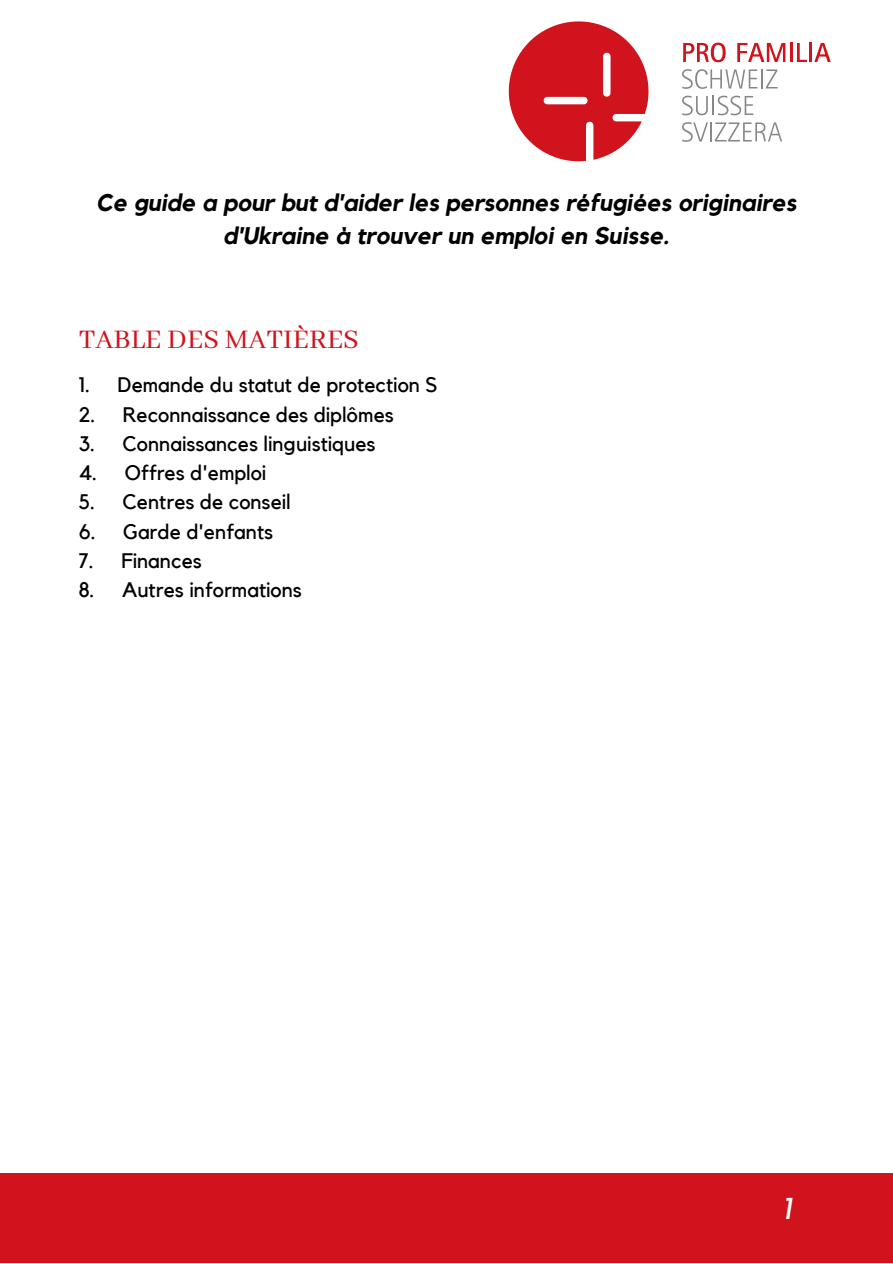
<style>
.page{position:relative;width:893px;height:1264px;background:#fff}
.page>*{position:absolute;margin:0;border:0;box-sizing:border-box;transform-origin:0 0}
.t1{font:30px "Abhaya Libre";color:#d0131c}
.t2{font:italic 30px "Kollektif";color:#fff}
.t3{font:italic 700 24px/32.5px "Kollektif";color:#000;text-align:center}
.t4{font:21px "Kollektif";color:#000}
</style>
<div class="page">
<div style="left:0;top:1173px;width:892px;height:89px;background:#d0131c"></div>
<svg style="left:683px;top:43px;width:42px;height:19px"></svg>
<svg style="left:737px;top:43px;width:48px;height:19px"></svg>
<hr style="left:789px;top:43px;width:3px;height:19px;background:#d0131c">
<svg style="left:797px;top:43px;width:33px;height:19px"></svg>
<svg style="left:682px;top:69px;width:95px;height:20px"></svg>
<svg style="left:682px;top:96px;width:71px;height:19px"></svg>
<svg style="left:682px;top:122px;width:100px;height:20px"></svg>
<svg style="left:508px;top:21px;width:140px;height:140px"></svg>
<p class="t3" style="left:96px;top:188px;width:701px">Ce guide a pour but d'aider les personnes réfugiées originaires d'Ukraine à trouver un emploi en Suisse.</p>
<h1 class="t1" style="left:79px;top:322px;width:281px">TABLE DES MATIÈRES</h1>
<p class="t4" style="left:79px;top:375px;width:360px">1. Demande du statut de protection S</p>
<p class="t4" style="left:79px;top:405px;width:316px">2. Reconnaissance des diplômes</p>
<p class="t4" style="left:79px;top:434px;width:298px">3. Connaissances linguistiques</p>
<p class="t4" style="left:79px;top:463px;width:189px">4. Offres d'emploi</p>
<p class="t4" style="left:79px;top:492px;width:213px">5. Centres de conseil</p>
<p class="t4" style="left:79px;top:521px;width:196px">6. Garde d'enfants</p>
<p class="t4" style="left:79px;top:551px;width:125px">7. Finances</p>
<p class="t4" style="left:79px;top:580px;width:224px">8. Autres informations</p>
<h1 class="t2" style="left:782px;top:1195px;width:10px">1</h1>
</div>
